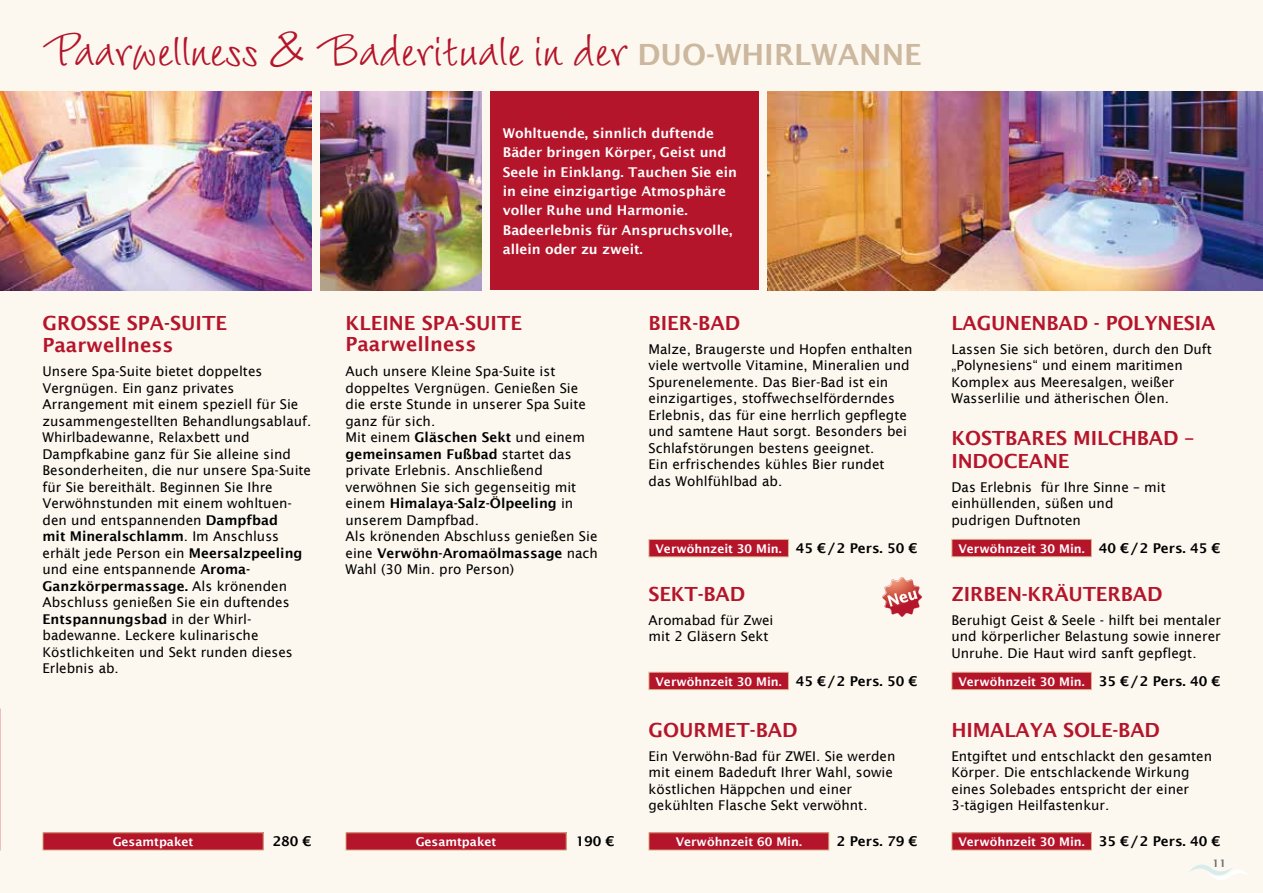
<style>
.page{position:relative;width:1263px;height:893px;background:#fcf8ef}
.page>*{position:absolute;margin:0;border:0;box-sizing:border-box;transform-origin:0 0}
.t1{font:45px "Wiesbaden Swing Com";color:#b5152b}
.t2{font:600 19.5px/22.5px "Lucida Sans";letter-spacing:-.01em;color:#b5152b}
.t3{font:13.5px/16.5px "Lucida Sans";color:#000}
.t4{font:600 13.5px/19.5px "Lucida Sans";color:#fff}
.t5{font:600 13.5px "Lucida Sans";color:#000}
.t6{font:600 12px "Lucida Sans";color:#fff}
.t7{font:600 10.5px "Lucida Sans";color:#676d71}
.s1{font-family:"Lucida Sans";font-weight:600;font-size:29.25px;color:#ccb79f}
.s2{font-weight:600}
.s3{font-size:13.5px;color:#000}
</style>
<div class="page">
<svg style="left:1189px;top:864px;width:59px;height:16px"></svg>
<img style="left:0;top:91px;width:311px;height:199px">
<div style="left:490px;top:91px;width:269px;height:199px;background:#b5152b"></div>
<img style="left:767px;top:91px;width:496px;height:199px">
<div style="left:43px;top:833px;width:220px;height:17px;background:#b5152b"></div>
<div style="left:43px;top:832px;width:221px;height:18px;border:1px solid #dcba90"></div>
<div style="left:346px;top:833px;width:220px;height:17px;background:#b5152b"></div>
<div style="left:345px;top:832px;width:222px;height:18px;border:1px solid #dcba90"></div>
<div style="left:649px;top:539px;width:139px;height:18px;background:#b5152b"></div>
<div style="left:648px;top:539px;width:141px;height:18px;border:1px solid #dcba90"></div>
<div style="left:649px;top:833px;width:180px;height:17px;background:#b5152b"></div>
<div style="left:648px;top:832px;width:181px;height:18px;border:1px solid #dcba90"></div>
<div style="left:952px;top:833px;width:139px;height:17px;background:#b5152b"></div>
<div style="left:951px;top:832px;width:141px;height:18px;border:1px solid #dcba90"></div>
<div style="left:952px;top:672px;width:139px;height:18px;background:#b5152b"></div>
<div style="left:951px;top:672px;width:141px;height:18px;border:1px solid #dcba90"></div>
<div style="left:952px;top:539px;width:139px;height:18px;background:#b5152b"></div>
<div style="left:951px;top:539px;width:141px;height:18px;border:1px solid #dcba90"></div>
<img style="left:320px;top:91px;width:162px;height:199px">
<div style="left:649px;top:672px;width:139px;height:18px;background:#b5152b"></div>
<div style="left:648px;top:672px;width:141px;height:18px;border:1px solid #dcba90"></div>
<svg style="left:882px;top:577px;width:40px;height:40px"></svg>
<h1 class="t1" style="left:43px;top:23px;width:881px">Paarwellness &amp; Baderituale in der <span class="s1">Du o-whirlwanne</span></h1>
<h2 class="t2" style="left:43px;top:311px;width:186px">GroSSe Spa-Su ite<br>Paarwellness</h2>
<p class="t3" style="left:43px;top:363px;width:270px">Unsere Spa-Suite bietet doppeltes Vergnügen. Ein ganz privates Arrangement mit einem speziell für Sie zusammengestellten Behandlungsablauf.<br>Whirlbadewanne, Relaxbett und Dampfkabine ganz für Sie alleine sind Besonderheiten, die nur unsere Spa-Suite für Sie bereithält. Beginnen Sie Ihre Verwöhnstunden mit einem wohltuen&shy;den und entspannenden <span class="s2">Dampfbad<br>mit Mineralschlamm</span>. Im Anschluss erhält jede Person ein <span class="s2">Meersalzpeeling </span>und eine entspannende <span class="s2">Aroma-Ganzkörpermassage.</span> Als krönenden Abschluss genießen Sie ein duftendes <span class="s2">Entspannungsbad</span> in der Whirl&shy;badewanne. Leckere kulinarische Köstlichkeiten und Sekt runden dieses Erlebnis ab.</p>
<p class="t4" style="left:503px;top:123px;width:236px">Wohltuende, sinnlich duftende<br>Bäder bringen Körper, Geist und<br>Seele in Einklang. Tauchen Sie ein in eine einzigartige Atmosphäre voller Ruhe und Harmonie.<br>Badeerlebnis für Anspruchsvolle, allein oder zu zweit.</p>
<h2 class="t2" style="left:345px;top:312px;width:178px;line-height:21px">Kleine Spa-Su ite<br>Paarwellness</h2>
<p class="t3" style="left:345px;top:363px;width:254px">Auch unsere Kleine Spa-Suite ist doppeltes Vergnügen. Genießen Sie die erste Stunde in unserer Spa Suite ganz für sich.<br>Mit einem <span class="s2">Gläschen Sekt</span> und einem <span class="s2">gemeinsamen Fußbad</span> startet das private Erlebnis. Anschließend verwöhnen Sie sich gegenseitig mit einem <span class="s2">H imalaya-Salz-Ölpeeling</span> in unserem Dampfbad.<br>Als krönenden Abschluss genießen Sie eine <span class="s2">Verwöhn-Aromaölmassage</span> nach<br>Wahl (30 Min. pro Person)</p>
<h2 class="t2" style="left:648px;top:311px;width:93px">Bier-Bad</h2>
<p class="t3" style="left:648px;top:341px;width:266px">Malze, Braugerste und Hopfen enthalten viele wertvolle Vitamine, Mineralien und Spurenelemente. Das Bier-Bad ist ein einzigartiges, stoffwechselförderndes Erlebnis, das für eine herrlich gepflegte und samtene Haut sorgt. Besonders bei Schlafstörungen bestens geeignet.<br>Ein erfrischendes kühles Bier rundet<br>das Wohlfühlbad ab.</p>
<p class="t6" style="left:655px;top:542px;width:263px">Verwöhnzeit 30 M in. <span class="s3">45 €/2 Pers. 50 €</span></p>
<h2 class="t2" style="left:648px;top:583px;width:98px">Sekt-Bad</h2>
<p class="t3" style="left:648px;top:612px;width:127px">Aromabad für Zwei mit 2 Gläsern Sekt</p>
<p class="t6" style="left:655px;top:674px;width:263px">Verwöhnzeit 30 M in. <span class="s3">45 €/2 Pers. 50 €</span></p>
<h2 class="t2" style="left:648px;top:719px;width:60px">GOURMET</h2>
<h2 class="t2" style="left:750px;top:719px;width:49px">-Bad</h2>
<p class="t3" style="left:648px;top:748px;width:248px">Ein Verwöhn-Bad für ZWEI. Sie werden mit einem Badeduft Ihrer Wahl, sowie köstlichen Häppchen und einer gekühlten Flasche Sekt verwöhnt.</p>
<h2 class="t2" style="left:951px;top:311px;width:168px">Lagu nenbad - POLYNESIA</h2>
<p class="t3" style="left:951px;top:341px;width:262px">Lassen Sie sich betören, durch den Duft „Polynesiens“ und einem maritimen Komplex aus Meeresalgen, weißer Wasserlilie und ätherischen Ölen.</p>
<h2 class="t2" style="left:951px;top:427px;width:244px">Kostbares M ilchbad –<br>INDOCEANE</h2>
<p class="t3" style="left:951px;top:479px;width:216px">Das Erlebnis für Ihre Sinne – mit einhüllenden, süßen und pudrigen Duftnoten</p>
<p class="t6" style="left:958px;top:541px;width:263px">Verwöhnzeit 30 M in. <span class="s3">40 €/2 Pers. 45 €</span></p>
<h2 class="t2" style="left:951px;top:583px;width:212px">Zirben-Kräuterbad</h2>
<p class="t3" style="left:951px;top:612px;width:271px;text-align:justify">Beruhigt Geist &amp; Seele - hilft bei mentaler und körperlicher Belastung sowie innerer Unruhe. Die Haut wird sanft gepflegt.</p>
<p class="t6" style="left:958px;top:674px;width:263px">Verwöhnzeit 30 M in. <span class="s3">35 €/2 Pers. 40 €</span></p>
<h2 class="t2" style="left:951px;top:719px;width:210px">H imalaya Sole-Bad</h2>
<p class="t3" style="left:951px;top:748px;width:262px">Entgiftet und entschlackt den gesamten Körper. Die entschlackende Wirkung eines Solebades entspricht der einer 3-tägigen Heilfastenkur.</p>
<p class="t6" style="left:113px;top:835px;width:82px">Gesamtpaket</p>
<p class="t5" style="left:273px;top:833px;width:40px">280 €</p>
<p class="t6" style="left:416px;top:835px;width:82px">Gesamtpaket</p>
<p class="t5" style="left:576px;top:833px;width:40px">190 €</p>
<p class="t6" style="left:676px;top:835px;width:128px">Verwöhnzeit 60 M in.</p>
<p class="t5" style="left:837px;top:833px;width:82px">2 Pers. 79 €</p>
<p class="t6" style="left:958px;top:835px;width:263px">Verwöhnzeit 30 M in. <span class="s3">35 €/2 Pers. 40 €</span></p>
<p class="t7" style="left:1212px;top:857px;width:15px">11</p>
</div>
